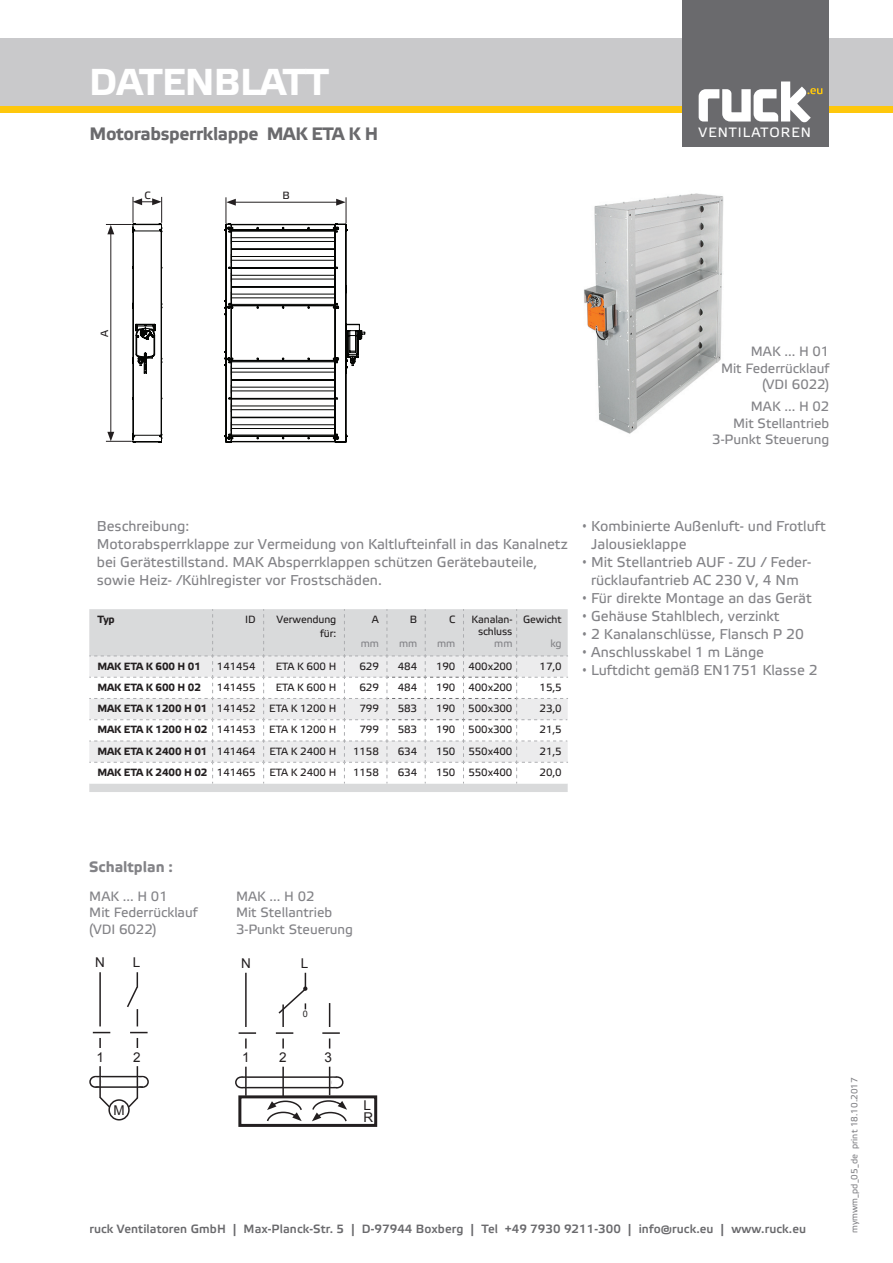
<style>
.page{position:relative;width:893px;height:1263px;background:#fff}
.page>*{position:absolute;margin:0;border:0;box-sizing:border-box;transform-origin:0 0}
.t1{font:700 37.5px "Etelka Text";letter-spacing:-.02em;color:#fff}
.t2{font:700 18px "Etelka Text";letter-spacing:-.02em;color:#6a6a6d}
.t3{font:700 15px "Etelka Text";color:#838387}
.t4{font:14.25px/18px "Etelka Text";color:#838387}
.t5{font:13.5px/16.5px "Etelka Text";color:#838387}
.t6{font:13.5px "Etelka Text";letter-spacing:.075em;color:#fff}
.t7{font:13.5px/11.9px "Arial";color:#231f20}
.t8{font:500 12px "Etelka";letter-spacing:.01em;color:#6a6a6d}
.t9{font:10.5px/14.1px "Etelka Text";letter-spacing:-.01em;color:#231f20;text-align:right}
.t10{font:700 10.5px "Etelka Text";letter-spacing:-.01em;color:#231f20}
.t11{font:10.5px "Etelka Text";letter-spacing:-.01em;color:#838387}
.t12{font:9px "Etelka Text";color:#838387}
.t13{font:9px "Arial";color:#231f20}
.s1{font-weight:400}
.s2{font-family:"Arial Narrow"}
</style>
<div class="page">
<div style="left:0;top:38px;width:893px;height:75px;background:#c9c9cb"></div>
<div style="left:0;top:106px;width:893px;height:7px;background:#fec70c"></div>
<div style="left:682px;top:0;width:147px;height:147px;background:#6a6a6d"></div>
<svg style="left:699px;top:81px;width:123px;height:42px"></svg>
<svg style="left:89px;top:783px;width:479px;height:9px;background:#dcdddd"></svg>
<svg style="left:89px;top:609px;width:479px;height:174px"></svg>
<hr style="left:99px;top:972px;width:2px;height:54px;background:#231f20">
<svg style="left:93px;top:1032px;width:17px;height:16px"></svg>
<svg style="left:130px;top:1032px;width:18px;height:16px"></svg>
<svg style="left:127px;top:972px;width:12px;height:54px"></svg>
<hr style="left:96px;top:1076px;width:46px;height:1px;background:#231f20">
<div style="left:89px;top:1076px;width:12px;height:12px;border:2px solid #231f20;border-radius:50%"></div>
<div style="left:95px;top:1077px;width:7px;height:9px;background:#fff;border:2px solid #fff"></div>
<div style="left:137px;top:1076px;width:12px;height:12px;border:2px solid #231f20;border-radius:50%"></div>
<svg style="left:138px;top:1077px;width:5px;height:9px"></svg>
<hr style="left:99px;top:1066px;width:2px;height:32px;background:#231f20">
<hr style="left:137px;top:1066px;width:1px;height:32px;background:#231f20">
<hr style="left:95px;top:1086px;width:48px;height:2px;background:#231f20">
<div style="left:108px;top:1099px;width:22px;height:21px;border:2px solid #231f20;border-radius:50%"></div>
<svg style="left:99px;top:1095px;width:13px;height:14px"></svg>
<svg style="left:127px;top:1096px;width:12px;height:13px"></svg>
<hr style="left:245px;top:973px;width:2px;height:54px;background:#231f20">
<svg style="left:239px;top:1032px;width:17px;height:16px"></svg>
<hr style="left:282px;top:1004px;width:2px;height:23px;background:#231f20">
<svg style="left:276px;top:1032px;width:17px;height:16px"></svg>
<svg style="left:322px;top:1003px;width:18px;height:45px"></svg>
<svg style="left:278px;top:973px;width:29px;height:42px"></svg>
<hr style="left:282px;top:1067px;width:2px;height:29px;background:#231f20">
<hr style="left:241px;top:1076px;width:96px;height:2px;background:#231f20">
<hr style="left:241px;top:1087px;width:97px;height:1px;background:#231f20">
<div style="left:235px;top:1076px;width:12px;height:12px;border:2px solid #231f20;border-radius:50%"></div>
<div style="left:241px;top:1078px;width:7px;height:9px;background:#fff"></div>
<hr style="left:245px;top:1067px;width:2px;height:29px;background:#231f20">
<div style="left:269px;top:1100px;width:33px;height:23px;border:2px solid #231f20;border-radius:50%"></div>
<div style="left:264px;top:1105px;width:31px;height:18px;background:#fff"></div>
<svg style="left:267px;top:1101px;width:12px;height:9px"></svg>
<div style="left:266px;top:1111px;width:34px;height:23px;border:2px solid #231f20;border-radius:50%"></div>
<div style="left:274px;top:1117px;width:31px;height:17px;background:#fff"></div>
<svg style="left:266px;top:1118px;width:8px;height:14px"></svg>
<svg style="left:290px;top:1067px;width:57px;height:55px"></svg>
<div style="left:238px;top:1095px;width:139px;height:32px;border:3px solid #231f20"></div>
<img style="left:584px;top:193px;width:140px;height:241px">
<svg style="left:224px;top:197px;width:141px;height:246px"></svg>
<svg style="left:106px;top:197px;width:56px;height:246px"></svg>
<h1 class="t1" style="left:89px;top:60px;width:241px">DATENBLATT</h1>
<p class="t2" style="left:89px;top:123px;width:290px">Motorabsperrklappe MAK ETA K H</p>
<p class="t6" style="left:699px;top:125px;width:114px">VENTILATOREN</p>
<p class="t9" style="left:145px;top:189px;width:8px">C</p>
<p class="t9" style="left:282px;top:189px;width:9px">B</p>
<p class="t9" style="left:98px;top:337px;width:9px;rotate:-90deg">A</p>
<p class="t5" style="left:721px;top:344px;width:110px;text-align:right">MAK ... H 01<br>Mit Federrücklauf (VDI 6022)</p>
<p class="t5" style="left:712px;top:399px;width:119px;text-align:right">MAK ... H 02<br>Mit Stellantrieb<br>3-Punkt Steuerung</p>
<p class="t4" style="left:97px;top:518px;width:472px">Beschreibung:<br>Motorabsperrklappe zur Vermeidung von Kaltlufteinfall in das Kanalnetz bei Gerätestillstand. MAK Absperrklappen schützen Gerätebauteile, sowie Heiz- /Kühlregister vor Frostschäden.</p>
<p class="t10" style="left:97px;top:613px;width:19px">Typ</p>
<p class="t9" style="left:245px;top:613px;width:12px">ID</p>
<p class="t9" style="left:277px;top:613px;width:61px">Verwendung für:</p>
<p class="t9" style="left:372px;top:613px;width:9px">A</p>
<p class="t11" style="left:361px;top:637px;width:20px">mm</p>
<p class="t9" style="left:410px;top:613px;width:9px">B</p>
<p class="t11" style="left:399px;top:637px;width:20px">mm</p>
<p class="t9" style="left:449px;top:613px;width:8px">C</p>
<p class="t11" style="left:437px;top:637px;width:20px">mm</p>
<p class="t9" style="left:472px;top:614px;width:42px;line-height:12px">Kanalan&shy;schluss</p>
<p class="t11" style="left:494px;top:637px;width:20px">mm</p>
<p class="t9" style="left:523px;top:613px;width:40px">Gewicht</p>
<p class="t11" style="left:550px;top:637px;width:13px">kg</p>
<p class="t10" style="left:97px;top:660px;width:105px">MAK ETA K 600 H 01</p>
<p class="t9" style="left:217px;top:659px;width:40px">141454</p>
<p class="t9" style="left:276px;top:659px;width:62px">ETA K 600 H</p>
<p class="t9" style="left:359px;top:659px;width:21px">629</p>
<p class="t9" style="left:398px;top:659px;width:21px">484</p>
<p class="t9" style="left:436px;top:659px;width:78px">190 400x200</p>
<p class="t9" style="left:540px;top:659px;width:24px">17,0</p>
<p class="t10" style="left:97px;top:681px;width:105px">MAK ETA K 600 H 02</p>
<p class="t9" style="left:217px;top:681px;width:40px">141455</p>
<p class="t9" style="left:276px;top:681px;width:62px">ETA K 600 H</p>
<p class="t9" style="left:359px;top:681px;width:21px">629</p>
<p class="t9" style="left:398px;top:681px;width:21px">484</p>
<p class="t9" style="left:436px;top:681px;width:78px">190 400x200</p>
<p class="t9" style="left:540px;top:681px;width:24px">15,5</p>
<p class="t10" style="left:97px;top:702px;width:160px">MAK ETA K 1200 H 01 <span class="s1">141452</span></p>
<p class="t9" style="left:269px;top:702px;width:69px">ETA K 1200 H</p>
<p class="t9" style="left:359px;top:702px;width:21px">799</p>
<p class="t9" style="left:398px;top:702px;width:21px">583</p>
<p class="t9" style="left:436px;top:702px;width:78px">190 500x300</p>
<p class="t9" style="left:540px;top:702px;width:24px">23,0</p>
<p class="t10" style="left:97px;top:724px;width:160px">MAK ETA K 1200 H 02 <span class="s1">141453</span></p>
<p class="t9" style="left:269px;top:723px;width:69px">ETA K 1200 H</p>
<p class="t9" style="left:359px;top:723px;width:21px">799</p>
<p class="t9" style="left:398px;top:723px;width:21px">583</p>
<p class="t9" style="left:436px;top:723px;width:78px">190 500x300</p>
<p class="t9" style="left:540px;top:723px;width:24px">21,5</p>
<p class="t10" style="left:97px;top:745px;width:160px">MAK ETA K 2400 H 01 <span class="s1">141464</span></p>
<p class="t9" style="left:269px;top:744px;width:69px">ETA K 2400 H</p>
<p class="t9" style="left:353px;top:744px;width:27px">1158</p>
<p class="t9" style="left:398px;top:744px;width:21px">634</p>
<p class="t9" style="left:436px;top:744px;width:78px">150 550x400</p>
<p class="t9" style="left:540px;top:744px;width:24px">21,5</p>
<p class="t10" style="left:97px;top:766px;width:160px">MAK ETA K 2400 H 02 <span class="s1">141465</span></p>
<p class="t9" style="left:269px;top:766px;width:69px">ETA K 2400 H</p>
<p class="t9" style="left:353px;top:766px;width:27px">1158</p>
<p class="t9" style="left:398px;top:766px;width:21px">634</p>
<p class="t9" style="left:436px;top:766px;width:78px">150 550x400</p>
<p class="t9" style="left:540px;top:766px;width:24px">20,0</p>
<p class="t4" style="left:591px;top:518px;width:236px;text-indent:-9px"><span class="s2">•</span> Kombinierte Außenluft- und Frotluft<br>Jalousieklappe</p>
<p class="t4" style="left:583px;top:554px;width:230px;text-align:center"><span class="s2">•</span> Mit Stellantrieb AUF - ZU / Feder&shy;rücklaufantrieb AC 230 V, 4 Nm</p>
<p class="t4" style="left:583px;top:590px;width:231px"><span class="s2">•</span> Für direkte Montage an das Gerät</p>
<p class="t4" style="left:583px;top:608px;width:199px"><span class="s2">•</span> Gehäuse Stahlblech, verzinkt</p>
<p class="t4" style="left:583px;top:626px;width:223px"><span class="s2">•</span> 2 Kanalanschlüsse, Flansch P 20</p>
<p class="t4" style="left:583px;top:644px;width:183px"><span class="s2">•</span> Anschlusskabel 1 m Länge</p>
<p class="t4" style="left:583px;top:662px;width:237px"><span class="s2">•</span> Luftdicht gemäß EN1751 Klasse 2</p>
<p class="t3" style="left:89px;top:858px;width:85px">Schaltplan :</p>
<p class="t5" style="left:89px;top:888px;width:110px">MAK ... H 01<br>Mit Federrücklauf (VDI 6022)</p>
<p class="t5" style="left:236px;top:888px;width:119px">MAK ... H 02<br>Mit Stellantrieb<br>3-Punkt Steuerung</p>
<p class="t7" style="left:95px;top:956px;width:11px">N</p>
<p class="t7" style="left:133px;top:956px;width:9px">L</p>
<p class="t7" style="left:241px;top:957px;width:11px">N</p>
<p class="t7" style="left:301px;top:957px;width:9px">L</p>
<p class="t13" style="left:303px;top:1008px;width:7px">0</p>
<p class="t7" style="left:96px;top:1051px;width:9px">1</p>
<p class="t7" style="left:133px;top:1051px;width:9px">2</p>
<p class="t7" style="left:242px;top:1052px;width:9px">1</p>
<p class="t7" style="left:279px;top:1052px;width:9px">2</p>
<p class="t7" style="left:324px;top:1052px;width:9px">3</p>
<p class="t7" style="left:113px;top:1104px;width:13px">M</p>
<p class="t7" style="left:363px;top:1100px;width:11px">L<br>R</p>
<p class="t8" style="left:89px;top:1222px;width:718px">ruck Ventilatoren GmbH | Max-Planck-Str. 5 | D-97944 Boxberg | Tel +49 7930 9211-300 | info@ruck.eu | www.ruck.eu</p>
<p class="t12" style="left:849px;top:1233px;width:157px;rotate:-90deg">mymwm_pd_05_de print 18.10.2017</p>
</div>
